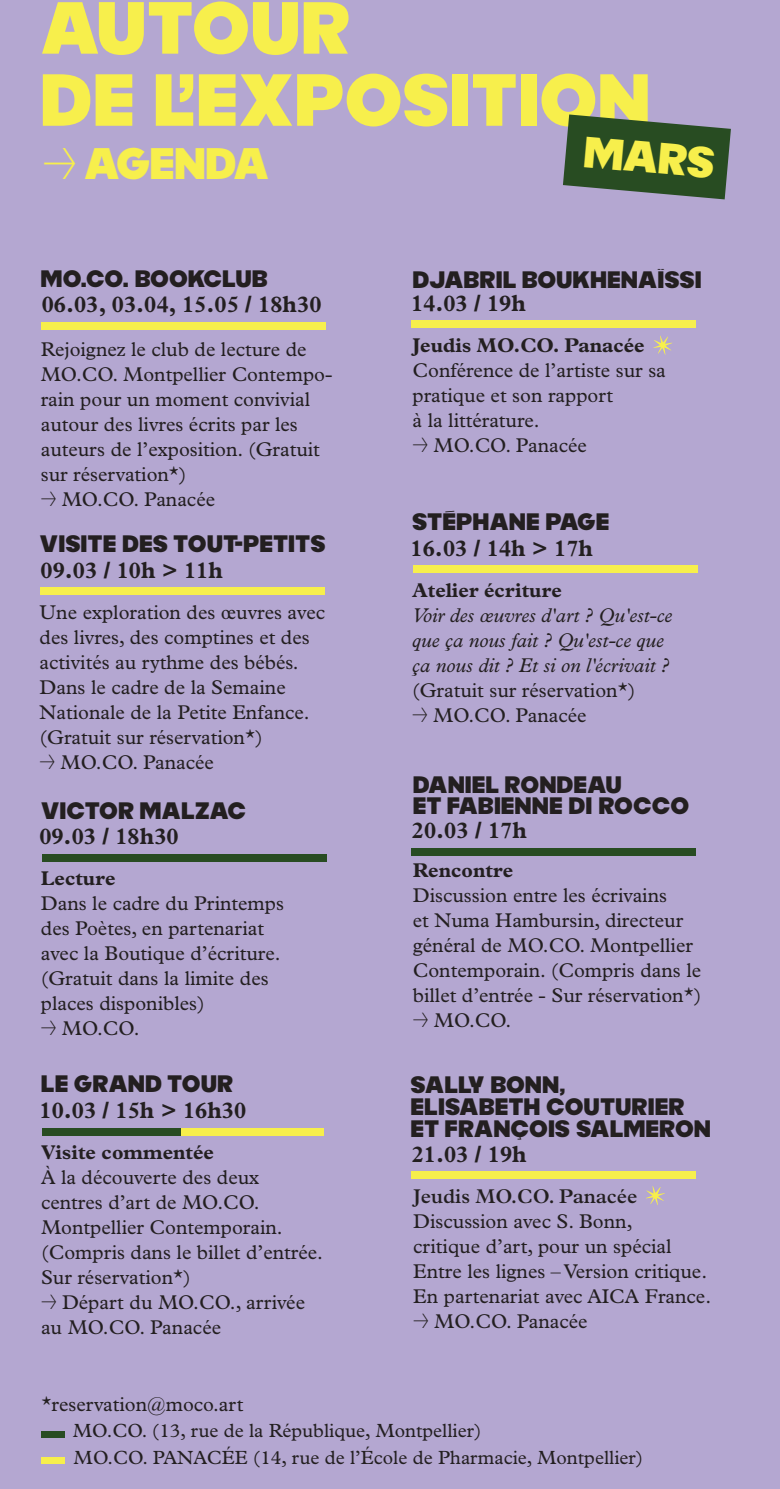
<style>
.page{position:relative;width:780px;height:1489px;background:#fff}
.page>*{position:absolute;margin:0;border:0;box-sizing:border-box;transform-origin:0 0}
.t1{font:900 72px/72px "MOCOSUNSET";color:#f7ef4c}
.t2{font:900 43.25px "MOCOSUNSET";letter-spacing:-.02em;color:#f7ef4c}
.t3{font:900 42.75px "MOCOSUNSET";color:#f7ef4c}
.t4{font:900 23.25px/21.8px "MOCOSUNSET";color:#231f20}
.t5{font:700 23.25px "Plantin MT Pro";color:#231f20}
.t6{font:20px/25px "Plantin MT Pro";color:#231f20}
.t7{font:italic 20px/25px "Plantin MT Pro";color:#231f20}
.t8{font:700 20px "Plantin MT Pro";color:#231f20}
.t9{font:600 20px "Plantin MT Pro";color:#231f20}
.t10{font:19.25px/26.8px "Plantin MT Pro";color:#231f20}
.s1{font-family:"MOCOSUNSET";font-weight:900}
</style>
<div class="page">
<div style="left:0;top:0;width:780px;height:1488px;background:#b4a7d1"></div>
<div style="left:42px;top:322px;width:284px;height:7px;background:#f7ef4c"></div>
<div style="left:41px;top:587px;width:284px;height:7px;background:#f7ef4c"></div>
<div style="left:41px;top:1430px;width:24px;height:6px;background:#284c22"></div>
<div style="left:41px;top:1457px;width:24px;height:6px;background:#f7ef4c"></div>
<div style="left:42px;top:853px;width:284px;height:8px;background:#284c22"></div>
<div style="left:42px;top:1127px;width:142px;height:8px;background:#284c22"></div>
<div style="left:411px;top:320px;width:284px;height:8px;background:#f7ef4c"></div>
<div style="left:413px;top:565px;width:284px;height:8px;background:#f7ef4c"></div>
<div style="left:411px;top:1170px;width:285px;height:8px;background:#f7ef4c"></div>
<svg style="left:563px;top:114px;width:168px;height:85px"></svg>
<svg style="left:653px;top:335px;width:19px;height:20px"></svg>
<svg style="left:646px;top:1186px;width:19px;height:19px"></svg>
<div style="left:181px;top:1127px;width:142px;height:8px;background:#f7ef4c"></div>
<div style="left:411px;top:848px;width:284px;height:7px;background:#284c22"></div>
<h1 class="t1" style="left:40px;top:-6px;width:612px">AUTOUR<br>DE L’EXPOSITION</h1>
<h2 class="t2" style="left:43px;top:143px;width:228px">→ AGENDA</h2>
<h3 class="t3" style="left:585px;top:131px;width:133px;rotate:5deg">MARS</h3>
<p class="t4" style="left:41px;top:268px;width:229px">MO.CO. BOOKCLUB</p>
<p class="t5" style="left:42px;top:291px;width:281px">06.03, 03.04, 15.05 / 18h30</p>
<p class="t6" style="left:41px;top:337px;width:293px">Rejoignez le club de lecture de<br>MO.CO. Montpellier Contempo&shy;rain pour un moment convivial autour des livres écrits par les auteurs de l’exposition. (Gratuit sur réservation*)</p>
<p class="t6" style="left:41px;top:487px;width:176px"><span class="s1">→</span> MO.CO. Panacée</p>
<p class="t4" style="left:39px;top:533px;width:287px">VISITE DES TOUT-PETITS</p>
<p class="t5" style="left:41px;top:556px;width:184px">09.03 / 10h &gt; 11h</p>
<p class="t6" style="left:40px;top:599px;width:287px">Une exploration des œuvres avec des livres, des comptines et des activités au rythme des bébés.<br>Dans le cadre de la Semaine<br>Nationale de la Petite Enfance. (Gratuit sur réservation*)</p>
<p class="t6" style="left:40px;top:749px;width:176px"><span class="s1">→</span> MO.CO. Panacée</p>
<p class="t4" style="left:41px;top:800px;width:207px">VICTOR MALZAC</p>
<p class="t5" style="left:39px;top:822px;width:141px">09.03 / 18h30</p>
<p class="t8" style="left:41px;top:866px;width:76px">Lecture</p>
<p class="t6" style="left:41px;top:891px;width:245px">Dans le cadre du Printemps des Poètes, en partenariat avec la Boutique d’écriture. (Gratuit dans la limite des places disponibles)</p>
<p class="t6" style="left:41px;top:1016px;width:100px"><span class="s1">→</span> MO.CO.</p>
<p class="t4" style="left:41px;top:1073px;width:194px">LE GRAND TOUR</p>
<p class="t5" style="left:39px;top:1096px;width:208px">10.03 / 15h &gt; 16h30</p>
<p class="t8" style="left:41px;top:1140px;width:174px">Visite commentée</p>
<p class="t6" style="left:41px;top:1165px;width:283px">À la découverte des deux centres d’art de MO.CO.<br>Montpellier Contemporain. (Compris dans le billet d’entrée.<br>Sur réservation*)</p>
<p class="t6" style="left:41px;top:1290px;width:265px"><span class="s1">→</span> Départ du MO.CO., arrivée au MO.CO. Panacée</p>
<p class="t6" style="left:41px;top:1391px;width:203px">*reservation@moco.art</p>
<p class="t4" style="left:412px;top:269px;width:291px">DJABRIL BOUKHENAÏSSI</p>
<p class="t5" style="left:411px;top:289px;width:116px">14.03 / 19h</p>
<p class="t8" style="left:412px;top:333px;width:233px">Jeudis MO.CO. Panacée</p>
<p class="t6" style="left:412px;top:358px;width:255px">Conférence de l’artiste sur sa pratique et son rapport<br>à la littérature.</p>
<p class="t6" style="left:412px;top:433px;width:176px"><span class="s1">→</span> MO.CO. Panacée</p>
<p class="t4" style="left:412px;top:512px;width:199px">STÉPHANE PAGE</p>
<p class="t5" style="left:410px;top:534px;width:184px">16.03 / 14h &gt; 17h</p>
<p class="t8" style="left:412px;top:578px;width:151px">Atelier écriture</p>
<p class="t7" style="left:412px;top:603px;width:261px">Voir des œuvres d'art ? Qu'est-ce que ça nous fait ? Qu'est-ce que ça nous dit ? Et si on l'écrivait ?</p>
<p class="t6" style="left:412px;top:678px;width:225px">(Gratuit sur réservation*)</p>
<p class="t6" style="left:412px;top:703px;width:176px"><span class="s1">→</span> MO.CO. Panacée</p>
<p class="t4" style="left:412px;top:774px;width:278px">DANIEL RONDEAU<br>ET FABIENNE DI ROCCO</p>
<p class="t5" style="left:412px;top:816px;width:116px">20.03 / 17h</p>
<p class="t8" style="left:413px;top:858px;width:102px">Rencontre</p>
<p class="t6" style="left:413px;top:883px;width:290px">Discussion entre les écrivains<br>et Numa Hambursin, directeur général de MO.CO. Montpellier<br>Contemporain. (Compris dans le billet d’entrée - Sur réservation*)</p>
<p class="t6" style="left:413px;top:1008px;width:100px"><span class="s1">→</span> MO.CO.</p>
<p class="t4" style="left:410px;top:1074px;width:302px">SALLY BONN,<br>ELISABETH COUTURIER<br>ET FRANÇOIS SALMERON</p>
<p class="t5" style="left:411px;top:1139px;width:116px">21.03 / 19h</p>
<p class="t9" style="left:413px;top:1184px;width:225px">Jeudis MO.CO. Panacée</p>
<p class="t6" style="left:413px;top:1208px;width:299px">Discussion avec S. Bonn,<br>critique d’art, pour un spécial<br>Entre les lignes – Version critique.<br>En partenariat avec AICA France.</p>
<p class="t6" style="left:413px;top:1308px;width:176px"><span class="s1">→</span> MO.CO. Panacée</p>
<p class="t10" style="left:73px;top:1417px;width:571px">MO.CO. (13, rue de la République, Montpellier)<br>MO.CO. PANACÉE (14, rue de l’École de Pharmacie, Montpellier)</p>
</div>
